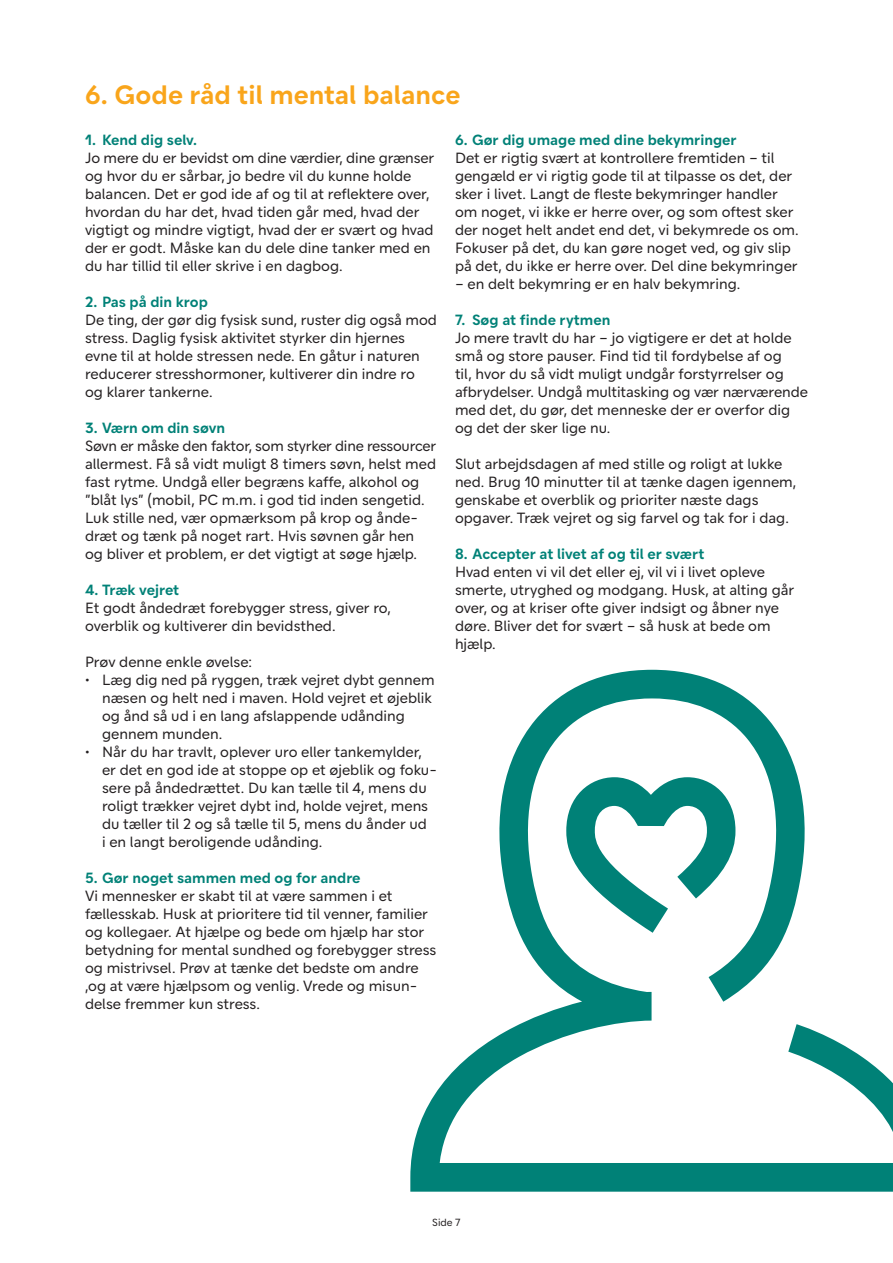
<style>
.page{position:relative;width:893px;height:1263px;background:#fff}
.page>*{position:absolute;margin:0;border:0;box-sizing:border-box;transform-origin:0 0}
.VELLIV_Brødtekst{font:700 27px "Velliv";color:#f9a51b}
.VELLIV_Brødtekst-2{font:15px/18px "Velliv";color:#231f20}
.VELLIV_Brødtekst-3{font:700 15px "Velliv";color:#008177}
.t1{font:10.5px "Velliv";color:#231f20}
</style>
<div class="page">
<svg style="left:410px;top:670px;width:483px;height:522px"></svg>
<p class="VELLIV_Brødtekst" style="left:85px;top:73px;width:377px">6. Gode råd til mental balance</p>
<p class="VELLIV_Brødtekst-3" style="left:85px;top:128px;width:113px">1. Kend dig selv.</p>
<p class="VELLIV_Brødtekst-2" style="left:85px;top:149px;width:351px">Jo mere du er bevidst om dine værdier, dine grænser og hvor du er sårbar, jo bedre vil du kunne holde balancen. Det er god ide af og til at reflektere over, hvordan du har det, hvad tiden går med, hvad der vigtigt og mindre vigtigt, hvad der er svært og hvad der er godt. Måske kan du dele dine tanker med en du har tillid til eller skrive i en dagbog.</p>
<p class="VELLIV_Brødtekst-3" style="left:85px;top:290px;width:124px">2. Pas på din krop</p>
<p class="VELLIV_Brødtekst-2" style="left:85px;top:311px;width:353px">De ting, der gør dig fysisk sund, ruster dig også mod stress. Daglig fysisk aktivitet styrker din hjernes evne til at holde stressen nede. En gåtur i naturen reducerer stresshormoner, kultiverer din indre ro<br>og klarer tankerne.</p>
<p class="VELLIV_Brødtekst-3" style="left:85px;top:416px;width:142px">3. Værn om din søvn</p>
<p class="VELLIV_Brødtekst-2" style="left:85px;top:437px;width:353px">Søvn er måske den faktor, som styrker dine ressourcer allermest. Få så vidt muligt 8 timers søvn, helst med fast rytme. Undgå eller begræns kaffe, alkohol og ”blåt lys” (mobil, PC m.m. i god tid inden sengetid.<br>Luk stille ned, vær opmærksom på krop og ånde&shy;dræt og tænk på noget rart. Hvis søvnen går hen<br>og bliver et problem, er det vigtigt at søge hjælp.</p>
<p class="VELLIV_Brødtekst-3" style="left:85px;top:578px;width:96px">4. Træk vejret</p>
<p class="VELLIV_Brødtekst-2" style="left:85px;top:599px;width:307px">Et godt åndedræt forebygger stress, giver ro, overblik og kultiverer din bevidsthed.</p>
<p class="VELLIV_Brødtekst-2" style="left:85px;top:653px;width:169px">Prøv denne enkle øvelse:</p>
<p class="VELLIV_Brødtekst-2" style="left:102px;top:671px;width:334px;text-indent:-17px">• Læg dig ned på ryggen, træk vejret dybt gennem næsen og helt ned i maven. Hold vejret et øjeblik og ånd så ud i en lang afslappende udånding gennem munden.</p>
<p class="VELLIV_Brødtekst-2" style="left:102px;top:743px;width:336px;text-indent:-17px">• Når du har travlt, oplever uro eller tankemylder, er det en god ide at stoppe op et øjeblik og foku&shy;sere på åndedrættet. Du kan tælle til 4, mens du roligt trækker vejret dybt ind, holde vejret, mens du tæller til 2 og så tælle til 5, mens du ånder ud<br>i en langt beroligende udånding.</p>
<p class="VELLIV_Brødtekst-3" style="left:85px;top:866px;width:277px">5. Gør noget sammen med og for andre</p>
<p class="VELLIV_Brødtekst-2" style="left:85px;top:887px;width:353px">Vi mennesker er skabt til at være sammen i et fællesskab. Husk at prioritere tid til venner, familier og kollegaer. At hjælpe og bede om hjælp har stor betydning for mental sundhed og forebygger stress og mistrivsel. Prøv at tænke det bedste om andre ,og at være hjælpsom og venlig. Vrede og misun&shy;delse fremmer kun stress.</p>
<p class="VELLIV_Brødtekst-3" style="left:455px;top:128px;width:283px">6. Gør dig umage med dine bekymringer</p>
<p class="VELLIV_Brødtekst-2" style="left:455px;top:149px;width:345px">Det er rigtig svært at kontrollere fremtiden – til gengæld er vi rigtig gode til at tilpasse os det, der sker i livet. Langt de fleste bekymringer handler om noget, vi ikke er herre over, og som oftest sker der noget helt andet end det, vi bekymrede os om.<br>Fokuser på det, du kan gøre noget ved, og giv slip på det, du ikke er herre over. Del dine bekymringer</p>
<p class="VELLIV_Brødtekst-2" style="left:455px;top:275px;width:287px">– en delt bekymring er en halv bekymring.</p>
<p class="VELLIV_Brødtekst-3" style="left:455px;top:308px;width:157px">7. Søg at finde rytmen</p>
<p class="VELLIV_Brødtekst-2" style="left:455px;top:329px;width:354px">Jo mere travlt du har – jo vigtigere er det at holde små og store pauser. Find tid til fordybelse af og<br>til, hvor du så vidt muligt undgår forstyrrelser og afbrydelser. Undgå multitasking og vær nærværende med det, du gør, det menneske der er overfor dig og det der sker lige nu.</p>
<p class="VELLIV_Brødtekst-2" style="left:455px;top:455px;width:343px">Slut arbejdsdagen af med stille og roligt at lukke ned. Brug 10 minutter til at tænke dagen igennem, genskabe et overblik og prioriter næste dags opgaver. Træk vejret og sig farvel og tak for i dag.</p>
<p class="VELLIV_Brødtekst-3" style="left:455px;top:542px;width:251px">8. Accepter at livet af og til er svært</p>
<p class="VELLIV_Brødtekst-2" style="left:455px;top:563px;width:341px">Hvad enten vi vil det eller ej, vil vi i livet opleve smerte, utryghed og modgang. Husk, at alting går over, og at kriser ofte giver indsigt og åbner nye døre. Bliver det for svært – så husk at bede om hjælp.</p>
<p class="t1" style="left:432px;top:1214px;width:30px">Side 7</p>
</div>
